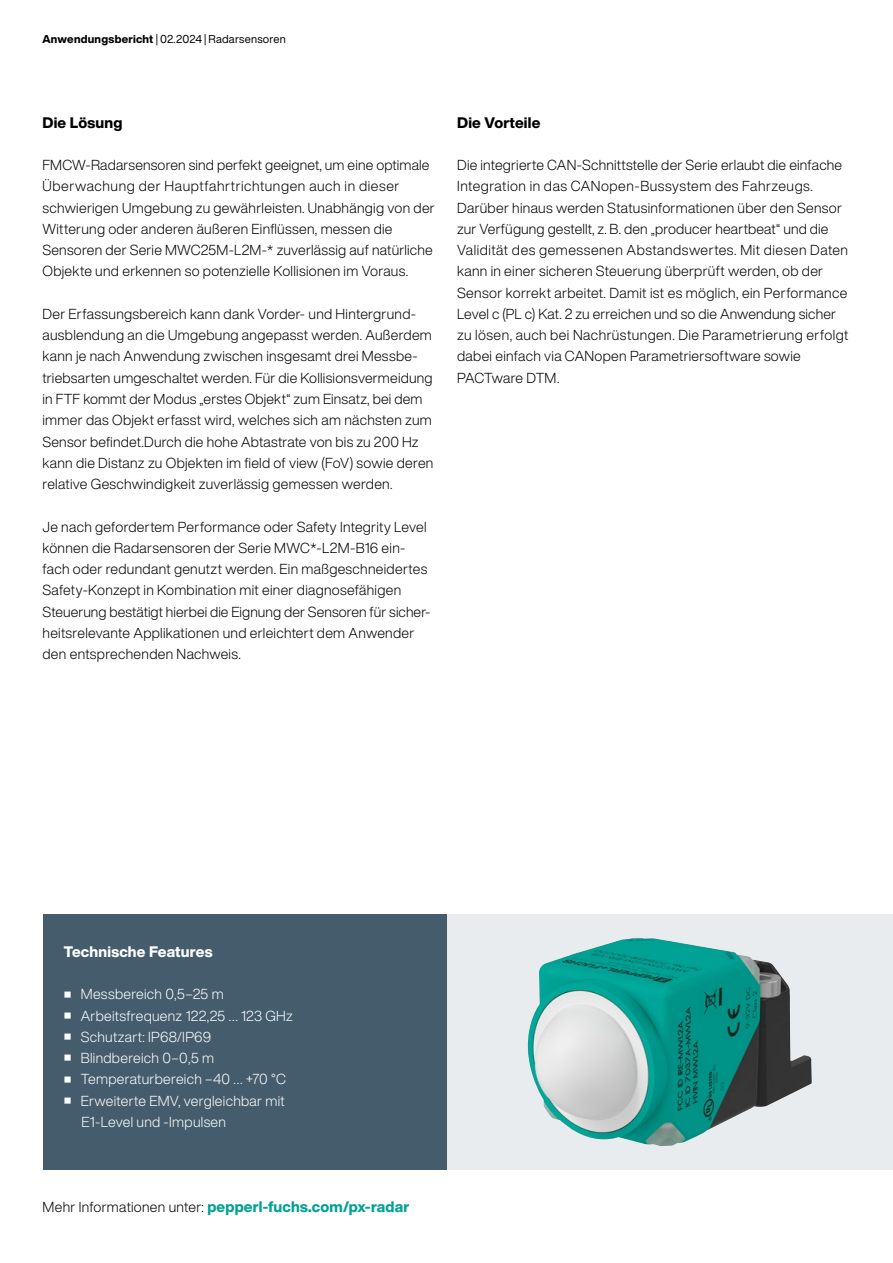
<style>
.page{position:relative;width:893px;height:1263px;background:#fff}
.page>*{position:absolute;margin:0;border:0;box-sizing:border-box;transform-origin:0 0}
.t1{font:800 15px "Helvetica Now Display";letter-spacing:.01em;color:#00a294}
.t2{font:800 15px "Helvetica Now Display";letter-spacing:.01em;color:#000}
.t3{font:800 15px "Helvetica Now Display";letter-spacing:.01em;color:#fff}
.t4{font:300 14.25px/21.3px "Helvetica Now Display";letter-spacing:.02em;color:#000}
.t5{font:300 14.25px/21.3px "Helvetica Now Display";letter-spacing:.02em;color:#fff}
.t6{font:11.25px "Helvetica Now Display";letter-spacing:.02em;color:#000}
.s1{font-weight:800}
.s2{font-weight:300;font-size:14.25px;color:#000}
</style>
<div class="page">
<div style="left:446px;top:914px;width:447px;height:255px;background:#e9ecef"></div>
<img style="left:527px;top:938px;width:285px;height:208px">
<div style="left:43px;top:914px;width:403px;height:255px;background:#455c6d"></div>
<p class="t6" style="left:43px;top:31px;width:245px"><span class="s1">Anwendungsbericht</span> | 02.2024 | Radarsensoren</p>
<p class="t2" style="left:43px;top:112px;width:81px">Die Lösung</p>
<p class="t4" style="left:43px;top:154px;width:394px">FMCW-Radarsensoren sind perfekt geeignet, um eine optimale Überwachung der Hauptfahrtrichtungen auch in dieser schwierigen Umgebung zu gewährleisten. Unabhängig von der Witterung oder anderen äußeren Einflüssen, messen die Sensoren der Serie MWC25M-L2M-* zuverlässig auf natürliche Objekte und erkennen so potenzielle Kollisionen im Voraus.</p>
<p class="t4" style="left:43px;top:303px;width:392px">Der Erfassungsbereich kann dank Vorder- und Hintergrund&shy;ausblendung an die Umgebung angepasst werden. Außerdem kann je nach Anwendung zwischen insgesamt drei Messbe&shy;triebsarten umgeschaltet werden. Für die Kollisionsvermeidung in FTF kommt der Modus „erstes Objekt“ zum Einsatz, bei dem immer das Objekt erfasst wird, welches sich am nächsten zum Sensor befindet.Durch die hohe Abtastrate von bis zu 200 Hz kann die Distanz zu Objekten im field of view (FoV) sowie deren relative Geschwindigkeit zuverlässig gemessen werden.</p>
<p class="t4" style="left:43px;top:516px;width:389px">Je nach gefordertem Performance oder Safety Integrity Level können die Radarsensoren der Serie MWC*-L2M-B16 ein&shy;fach oder redundant genutzt werden. Ein maßgeschneidertes Safety-Konzept in Kombination mit einer diagnosefähigen Steuerung bestätigt hierbei die Eignung der Sensoren für sicher&shy;heitsrelevante Applikationen und erleichtert dem Anwender den entsprechenden Nachweis.</p>
<p class="t2" style="left:457px;top:112px;width:85px">Die Vorteile</p>
<p class="t4" style="left:457px;top:154px;width:393px">Die integrierte CAN-Schnittstelle der Serie erlaubt die einfache Integration in das CANopen-Bussystem des Fahrzeugs.<br>Darüber hinaus werden Statusinformationen über den Sensor zur Verfügung gestellt, z. B. den „producer heartbeat“ und die Validität des gemessenen Abstandswertes. Mit diesen Daten kann in einer sicheren Steuerung überprüft werden, ob der Sensor korrekt arbeitet. Damit ist es möglich, ein Performance Level c (PL c) Kat. 2 zu erreichen und so die Anwendung sicher zu lösen, auch bei Nachrüstungen. Die Parametrierung erfolgt dabei einfach via CANopen Parametriersoftware sowie PACTware DTM.</p>
<p class="t3" style="left:64px;top:941px;width:150px">Technische Features</p>
<p class="t5" style="left:65px;top:983px;width:161px"><sup>■</sup> Messbereich 0,5–25 m</p>
<p class="t5" style="left:65px;top:1005px;width:230px"><sup>■</sup> Arbeitsfrequenz 122,25 … 123 GHz</p>
<p class="t5" style="left:65px;top:1026px;width:148px"><sup>■</sup> Schutzart: IP68/IP69</p>
<p class="t5" style="left:65px;top:1047px;width:151px"><sup>■</sup> Blindbereich 0–0,5 m</p>
<p class="t5" style="left:65px;top:1068px;width:223px"><sup>■</sup> Temperaturbereich –40 … +70 °C</p>
<p class="t5" style="left:82px;top:1090px;width:205px;text-indent:-17px"><sup>■</sup> Erweiterte EMV, vergleichbar mit<br>E1-Level und -Impulsen</p>
<p class="t1" style="left:43px;top:1196px;width:368px"><span class="s2">Mehr Informationen unter:</span> pepperl-fuchs.com/px-radar</p>
</div>
